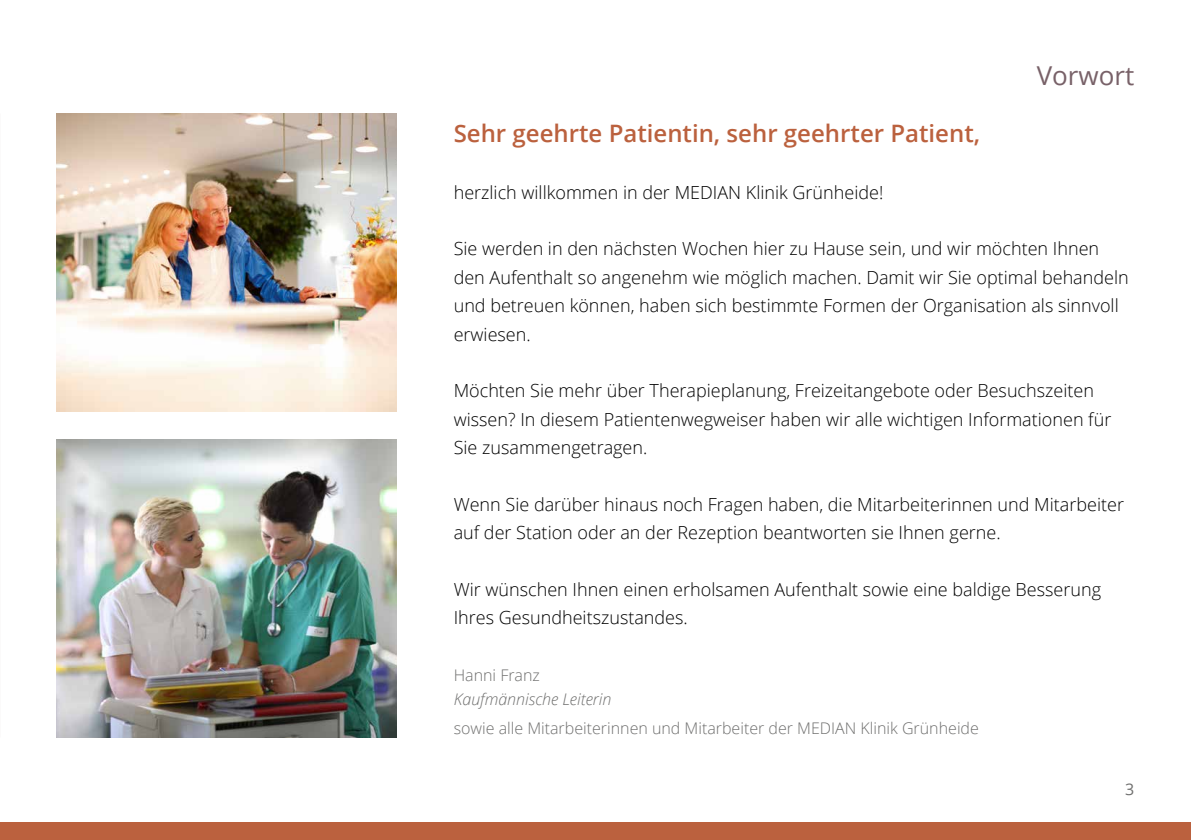
<style>
.page{position:relative;width:1191px;height:840px;background:#fff}
.page>*{position:absolute;margin:0;border:0;box-sizing:border-box;transform-origin:0 0}
.t1{font:26px "Open Sans";color:#786168}
.t2{font:600 24px "Open Sans";color:#bb613e}
.t3{font:300 18px/28.4px "Open Sans";color:#000}
.t4{font:300 16px "Open Sans";color:#6f6f6e}
.t5{font:italic 300 16px "Open Sans";color:#6f6f6e}
.t6{font:16px "Open Sans";color:#6f6f6e}
</style>
<div class="page">
<div style="left:0;top:822px;width:1191px;height:17px;background:#bb613e"></div>
<img style="left:57px;top:113px;width:340px;height:298px">
<img style="left:57px;top:439px;width:340px;height:298px">
<h2 class="t2" style="left:454px;top:117px;width:528px">Sehr geehrte Patientin, sehr geehrter Patient,</h2>
<p class="t3" style="left:454px;top:177px;width:431px">herzlich willkommen in der MEDIAN Klinik Grünheide!</p>
<h1 class="t1" style="left:1036px;top:58px;width:99px">Vorwort</h1>
<p class="t3" style="left:454px;top:234px;width:676px">Sie werden in den nächsten Wochen hier zu Hause sein, und wir möchten Ihnen den Aufenthalt so angenehm wie möglich machen. Damit wir Sie optimal behandeln und betreuen können, haben sich bestimmte Formen der Organisation als sinnvoll erwiesen.</p>
<p class="t3" style="left:454px;top:376px;width:659px">Möchten Sie mehr über Therapieplanung, Freizeitangebote oder Besuchszeiten wissen? In diesem Patientenwegweiser haben wir alle wichtigen Informationen für<br>Sie zusammengetragen.</p>
<p class="t3" style="left:454px;top:489px;width:672px">Wenn Sie darüber hinaus noch Fragen haben, die Mitarbeiterinnen und Mitarbeiter auf der Station oder an der Rezeption beantworten sie Ihnen gerne.</p>
<p class="t3" style="left:454px;top:574px;width:649px">Wir wünschen Ihnen einen erholsamen Aufenthalt sowie eine baldige Besserung<br>Ihres Gesundheitszustandes.</p>
<p class="t4" style="left:454px;top:664px;width:88px">Hanni Franz</p>
<p class="t5" style="left:454px;top:688px;width:159px">Kaufmännische Leiterin</p>
<p class="t4" style="left:454px;top:716px;width:527px">sowie alle Mitarbeiterinnen und Mitarbeiter der MEDIAN Klinik Grünheide</p>
<p class="t6" style="left:1125px;top:777px;width:11px">3</p>
</div>
